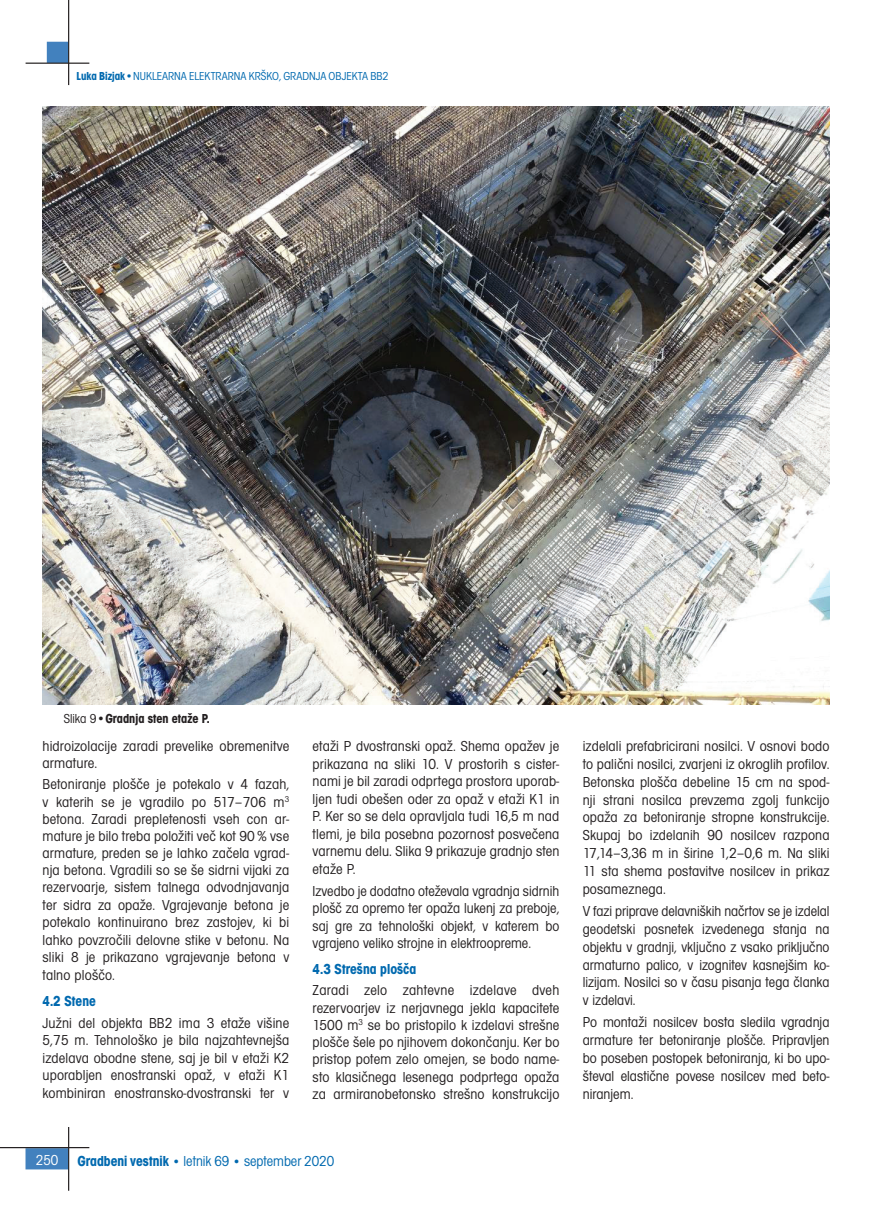
<style>
.page{position:relative;width:872px;height:1212px;background:#fff}
.page>*{position:absolute;margin:0;border:0;box-sizing:border-box;transform-origin:0 0}
.t1{font:condensed 15px/17.2px "Avant Gar Got Itc TEE";letter-spacing:.005em;color:#231f20;text-align:justify}
.t2{font:condensed 15px "Avant Gar Got Itc TEE";color:#0169af}
.t3{font:700 condensed 15px "Avant Gar Got Itc TEE";color:#0169af}
.t4{font:condensed 15px "Avant Gar Got Itc TEE";color:#fff}
.t5{font:700 condensed 13.5px "Avant Gar Got Itc TEE";color:#231f20}
.t6{font:condensed 12px "Avant Gar Got Itc TEE";color:#0169af}
.s1{font-weight:700}
.s2{font-weight:400}
.s3{font-weight:700;font-size:13.5px}
</style>
<div class="page">
<div style="left:47px;top:42px;width:21px;height:21px;background:#4281be"></div>
<div style="left:26px;top:1148px;width:42px;height:21px;background:#4281be;border:2px solid #4281be"></div>
<hr style="left:0;top:1147px;width:89px;height:1px;background:#231f20">
<hr style="left:68px;top:1127px;width:1px;height:64px;background:#231f20">
<hr style="left:26px;top:63px;width:63px;height:1px;background:#231f20">
<hr style="left:68px;top:0;width:1px;height:85px;background:#231f20">
<img style="left:43px;top:106px;width:786px;height:598px">
<p class="t6" style="left:77px;top:70px;width:313px"><span class="s1">Luka Bizjak</span>•NUKLEARNA ELEKTRARNA KRŠKO, GRADNJA OBJEKTA BB2</p>
<p class="t5" style="left:64px;top:710px;width:148px"><span class="s2">Slika 9•</span>Gradnja sten etaže P.</p>
<p class="t1" style="left:43px;top:738px;width:248px">hidroizolacije zaradi prevelike obremenitve armature.</p>
<p class="t1" style="left:43px;top:776px;width:248px">Betoniranje plošče je potekalo v 4 fazah, v katerih se je vgradilo po 517–706 m<sup>3 </sup>betona. Zaradi prepletenosti vseh con ar&shy;mature je bilo treba položiti več kot 90% vse armature, preden se je lahko začela vgrad&shy;nja betona. Vgradili so se še sidrni vijaki za rezervoarje, sistem talnega odvodnjavanja ter sidra za opaže. Vgrajevanje betona je potekalo kontinuirano brez zastojev, ki bi lahko povzročili delovne stike v betonu. Na sliki 8 je prikazano vgrajevanje betona v talno ploščo.</p>
<p class="t3" style="left:43px;top:992px;width:55px">4.2 Stene</p>
<p class="t1" style="left:43px;top:1014px;width:248px">Južni del objekta BB2 ima 3 etaže višine 5,75 m. Tehnološko je bila najzahtevnejša izdelava obodne stene, saj je bil v etaži K2 uporabljen enostranski opaž, v etaži K1 kombiniran enostransko-dvostranski ter v</p>
<p class="t1" style="left:313px;top:737px;width:248px">etaži P dvostranski opaž. Shema opažev je prikazana na sliki 10. V prostorih s cister&shy;nami je bil zaradi odprtega prostora uporab&shy;ljen tudi obešen oder za opaž v etaži K1 in P. Ker so se dela opravljala tudi 16,5 m nad tlemi, je bila posebna pozornost posvečena varnemu delu. Slika 9 prikazuje gradnjo sten etaže P.</p>
<p class="t1" style="left:313px;top:882px;width:248px">Izvedbo je dodatno oteževala vgradnja sidrnih plošč za opremo ter opaža lukenj za preboje, saj gre za tehnološki objekt, v katerem bo vgrajeno veliko strojne in elektroopreme.</p>
<p class="t3" style="left:313px;top:960px;width:105px">4.3 Strešna plošča</p>
<p class="t1" style="left:313px;top:982px;width:248px">Zaradi zelo zahtevne izdelave dveh rezervoarjev iz nerjavnega jekla kapacitete 1500 m<sup>3</sup> se bo pristopilo k izdelavi strešne plošče šele po njihovem dokončanju. Ker bo pristop potem zelo omejen, se bodo name&shy;sto klasičnega lesenega podprtega opaža za armiranobetonsko strešno konstrukcijo</p>
<p class="t4" style="left:36px;top:1152px;width:24px">250</p>
<p class="t2" style="left:77px;top:1152px;width:258px"><span class="s1">Gradbeni vestnik</span> <span class="s3">•</span> letnik 69 <span class="s3">•</span> september 2020</p>
<p class="t1" style="left:583px;top:737px;width:248px;line-height:17.9px">izdelali prefabricirani nosilci. V osnovi bodo to palični nosilci, zvarjeni iz okroglih profilov.<br>Betonska plošča debeline 15 cm na spod&shy;nji strani nosilca prevzema zgolj funkcijo opaža za betoniranje stropne konstrukcije.<br>Skupaj bo izdelanih 90 nosilcev razpona 17,14–3,36 m in širine 1,2–0,6 m. Na sliki 11 sta shema postavitve nosilcev in prikaz posameznega.</p>
<p class="t1" style="left:583px;top:902px;width:248px;line-height:17.9px">V fazi priprave delavniških načrtov se je izdelal geodetski posnetek izvedenega stanja na objektu v gradnji, vključno z vsako priključno armaturno palico, v izognitev kasnejšim ko&shy;lizijam. Nosilci so v času pisanja tega članka v izdelavi.</p>
<p class="t1" style="left:583px;top:1013px;width:248px;line-height:17.9px">Po montaži nosilcev bosta sledila vgradnja armature ter betoniranje plošče. Pripravljen bo poseben postopek betoniranja, ki bo upo&shy;števal elastične povese nosilcev med beto&shy;niranjem.</p>
</div>
